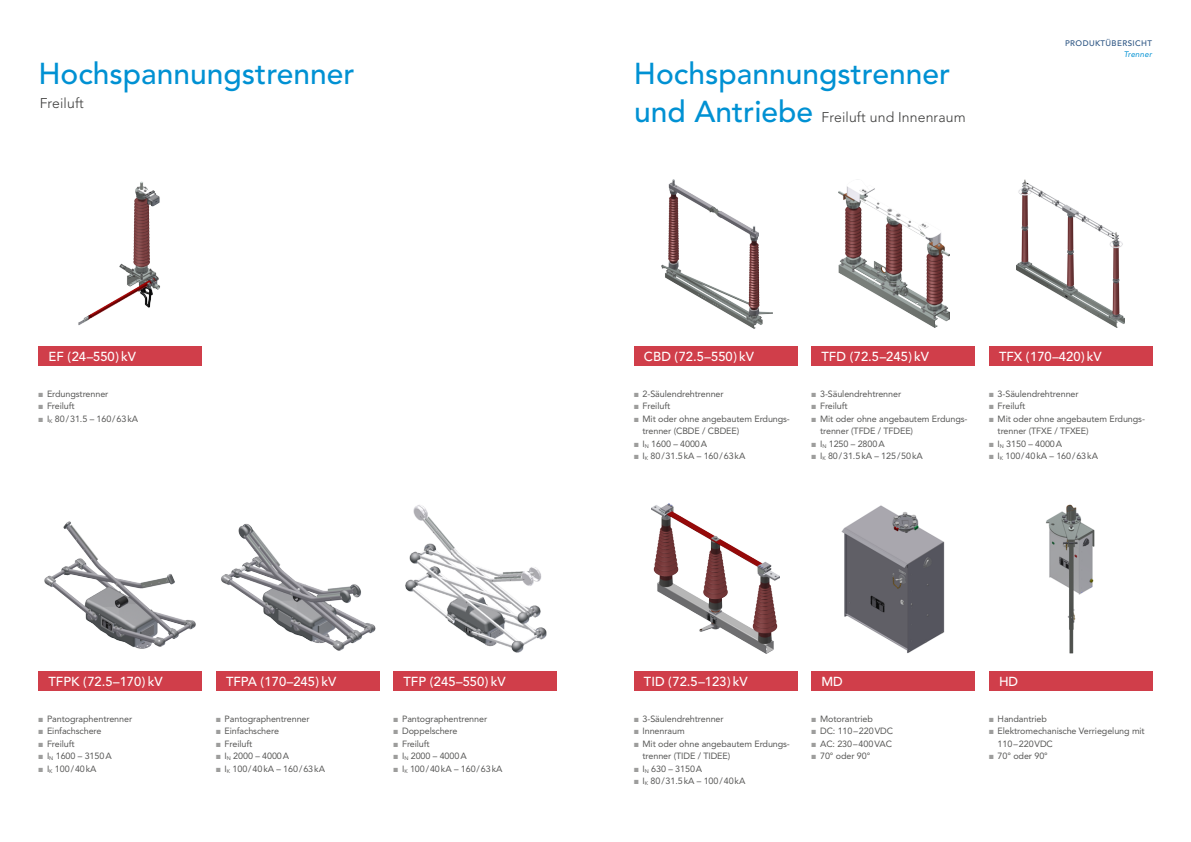
<style>
.page{position:relative;width:1191px;height:842px;background:#fff}
.page>*{position:absolute;margin:0;border:0;box-sizing:border-box;transform-origin:0 0}
.t1{font:500 30px "Avenir LT Std";color:#0091d3}
.t2{font:300 14px "Avenir LT Std";letter-spacing:.01em;color:#3c3c3b}
.t3{font:500 13px "Avenir LT Std";color:#fff}
.t4{font:9px/12.5px "Avenir LT Std";letter-spacing:-.01em;color:#575756}
.t5{font:500 8px "Avenir LT Std";letter-spacing:.05em;color:#2a5382}
.t6{font:italic 8px "Avenir LT Std";letter-spacing:.02em;color:#0091d3}
.s1{font-weight:500;font-size:30px;color:#0091d3}
.s2{color:#9d9d9c}
</style>
<div class="page">
<img style="left:78px;top:181px;width:82px;height:144px">
<img style="left:221px;top:523px;width:155px;height:128px">
<img style="left:841px;top:505px;width:104px;height:148px">
<img style="left:44px;top:521px;width:152px;height:128px">
<img style="left:405px;top:505px;width:142px;height:148px">
<img style="left:1046px;top:504px;width:49px;height:149px">
<img style="left:661px;top:180px;width:111px;height:148px">
<img style="left:652px;top:503px;width:128px;height:150px">
<img style="left:838px;top:186px;width:111px;height:142px">
<img style="left:1016px;top:180px;width:108px;height:147px">
<div style="left:39px;top:347px;width:163px;height:19px;background:#d03e4a"></div>
<div style="left:216px;top:672px;width:163px;height:19px;background:#d03e4a"></div>
<div style="left:811px;top:672px;width:164px;height:19px;background:#d03e4a"></div>
<div style="left:811px;top:347px;width:164px;height:19px;background:#d03e4a"></div>
<div style="left:39px;top:672px;width:163px;height:19px;background:#d03e4a"></div>
<div style="left:634px;top:672px;width:163px;height:19px;background:#d03e4a"></div>
<div style="left:634px;top:347px;width:163px;height:19px;background:#d03e4a"></div>
<div style="left:393px;top:672px;width:164px;height:19px;background:#d03e4a"></div>
<div style="left:989px;top:672px;width:163px;height:19px;background:#d03e4a"></div>
<div style="left:989px;top:347px;width:163px;height:19px;background:#d03e4a"></div>
<p class="t5" style="left:1065px;top:39px;width:88px">PRODUKTÜBERSICHT</p>
<p class="t6" style="left:1123px;top:50px;width:30px">Trenner</p>
<h1 class="t1" style="left:38px;top:56px;width:318px">Hochspannungstrenner</h1>
<h2 class="t2" style="left:40px;top:95px;width:46px">Freiluft</h2>
<h1 class="t1" style="left:634px;top:56px;width:318px">Hochspannungstrenner</h1>
<h2 class="t2" style="left:634px;top:108px;width:333px"><span class="s1">und Antriebe</span> Freiluft und Innenraum</h2>
<h3 class="t3" style="left:48px;top:349px;width:89px">EF (24–550) kV</h3>
<h3 class="t3" style="left:644px;top:349px;width:112px">CBD (72.5–550) kV</h3>
<h3 class="t3" style="left:821px;top:349px;width:109px">TFD (72.5–245) kV</h3>
<h3 class="t3" style="left:999px;top:349px;width:104px">TFX (170–420) kV</h3>
<p class="t4" style="left:39px;top:387px;width:71px"><span class="s2">■</span> Erdungstrenner</p>
<p class="t4" style="left:39px;top:400px;width:38px"><span class="s2">■</span> Freiluft</p>
<p class="t4" style="left:39px;top:412px;width:101px"><span class="s2">■</span> I<sub>K</sub> 80/31.5 – 160/63kA</p>
<p class="t4" style="left:634px;top:387px;width:91px"><span class="s2">■</span> 2-Säulendrehtrenner</p>
<p class="t4" style="left:634px;top:400px;width:38px"><span class="s2">■</span> Freiluft</p>
<p class="t4" style="left:642px;top:412px;width:149px;text-indent:-9px"><span class="s2">■</span> Mit oder ohne angebautem Erdungs&shy;trenner (CBDE / CBDEE)</p>
<p class="t4" style="left:634px;top:437px;width:75px"><span class="s2">■</span> I<sub>N</sub> 1600 – 4000A</p>
<p class="t4" style="left:634px;top:450px;width:113px"><span class="s2">■</span> I<sub>K</sub> 80/31.5kA – 160/63kA</p>
<p class="t4" style="left:811px;top:387px;width:91px"><span class="s2">■</span> 3-Säulendrehtrenner</p>
<p class="t4" style="left:811px;top:400px;width:38px"><span class="s2">■</span> Freiluft</p>
<p class="t4" style="left:820px;top:412px;width:149px;text-indent:-9px"><span class="s2">■</span> Mit oder ohne angebautem Erdungs&shy;trenner (TFDE / TFDEE)</p>
<p class="t4" style="left:811px;top:437px;width:75px"><span class="s2">■</span> I<sub>N</sub> 1250 – 2800A</p>
<p class="t4" style="left:811px;top:450px;width:113px"><span class="s2">■</span> I<sub>K</sub> 80/31.5kA – 125/50kA</p>
<p class="t4" style="left:989px;top:387px;width:91px"><span class="s2">■</span> 3-Säulendrehtrenner</p>
<p class="t4" style="left:989px;top:400px;width:38px"><span class="s2">■</span> Freiluft</p>
<p class="t4" style="left:997px;top:412px;width:149px;text-indent:-9px"><span class="s2">■</span> Mit oder ohne angebautem Erdungs&shy;trenner (TFXE / TFXEE)</p>
<p class="t4" style="left:989px;top:437px;width:75px"><span class="s2">■</span> I<sub>N</sub> 3150 – 4000A</p>
<p class="t4" style="left:989px;top:450px;width:110px"><span class="s2">■</span> I<sub>K</sub> 100/40kA – 160/63kA</p>
<h3 class="t3" style="left:48px;top:674px;width:116px">TFPK (72.5–170) kV</h3>
<h3 class="t3" style="left:644px;top:674px;width:105px">TID (72.5–123) kV</h3>
<h3 class="t3" style="left:226px;top:674px;width:112px">TFPA (170–245) kV</h3>
<h3 class="t3" style="left:821px;top:674px;width:23px">MD</h3>
<h3 class="t3" style="left:403px;top:674px;width:104px">TFP (245–550) kV</h3>
<h3 class="t3" style="left:999px;top:674px;width:21px">HD</h3>
<p class="t4" style="left:39px;top:712px;width:95px"><span class="s2">■</span> Pantographentrenner</p>
<p class="t4" style="left:39px;top:725px;width:64px"><span class="s2">■</span> Einfachschere</p>
<p class="t4" style="left:39px;top:737px;width:38px"><span class="s2">■</span> Freiluft</p>
<p class="t4" style="left:39px;top:750px;width:75px"><span class="s2">■</span> I<sub>N</sub> 1600 – 3150A</p>
<p class="t4" style="left:39px;top:762px;width:60px"><span class="s2">■</span> I<sub>K</sub> 100/40kA</p>
<p class="t4" style="left:216px;top:712px;width:95px"><span class="s2">■</span> Pantographentrenner</p>
<p class="t4" style="left:216px;top:725px;width:64px"><span class="s2">■</span> Einfachschere</p>
<p class="t4" style="left:216px;top:737px;width:38px"><span class="s2">■</span> Freiluft</p>
<p class="t4" style="left:216px;top:750px;width:75px"><span class="s2">■</span> I<sub>N</sub> 2000 – 4000A</p>
<p class="t4" style="left:216px;top:762px;width:110px"><span class="s2">■</span> I<sub>K</sub> 100/40kA – 160/63kA</p>
<p class="t4" style="left:393px;top:712px;width:95px"><span class="s2">■</span> Pantographentrenner</p>
<p class="t4" style="left:393px;top:725px;width:65px"><span class="s2">■</span> Doppelschere</p>
<p class="t4" style="left:393px;top:737px;width:38px"><span class="s2">■</span> Freiluft</p>
<p class="t4" style="left:393px;top:750px;width:75px"><span class="s2">■</span> I<sub>N</sub> 2000 – 4000A</p>
<p class="t4" style="left:393px;top:762px;width:110px"><span class="s2">■</span> I<sub>K</sub> 100/40kA – 160/63kA</p>
<p class="t4" style="left:634px;top:712px;width:91px"><span class="s2">■</span> 3-Säulendrehtrenner</p>
<p class="t4" style="left:634px;top:725px;width:52px"><span class="s2">■</span> Innenraum</p>
<p class="t4" style="left:642px;top:737px;width:149px;text-indent:-9px"><span class="s2">■</span> Mit oder ohne angebautem Erdungs&shy;trenner (TIDE / TIDEE)</p>
<p class="t4" style="left:634px;top:762px;width:70px"><span class="s2">■</span> I<sub>N</sub> 630 – 3150A</p>
<p class="t4" style="left:634px;top:775px;width:113px"><span class="s2">■</span> I<sub>K</sub> 80/31.5kA – 100/40kA</p>
<p class="t4" style="left:811px;top:712px;width:63px"><span class="s2">■</span> Motorantrieb</p>
<p class="t4" style="left:811px;top:725px;width:83px"><span class="s2">■</span> DC: 110–220VDC</p>
<p class="t4" style="left:811px;top:737px;width:82px"><span class="s2">■</span> AC: 230–400VAC</p>
<p class="t4" style="left:811px;top:750px;width:60px"><span class="s2">■</span> 70° oder 90°</p>
<p class="t4" style="left:989px;top:712px;width:59px"><span class="s2">■</span> Handantrieb</p>
<p class="t4" style="left:997px;top:725px;width:149px;text-indent:-9px"><span class="s2">■</span> Elektromechanische Verriegelung mit<br>110–220VDC</p>
<p class="t4" style="left:989px;top:750px;width:60px"><span class="s2">■</span> 70° oder 90°</p>
</div>
